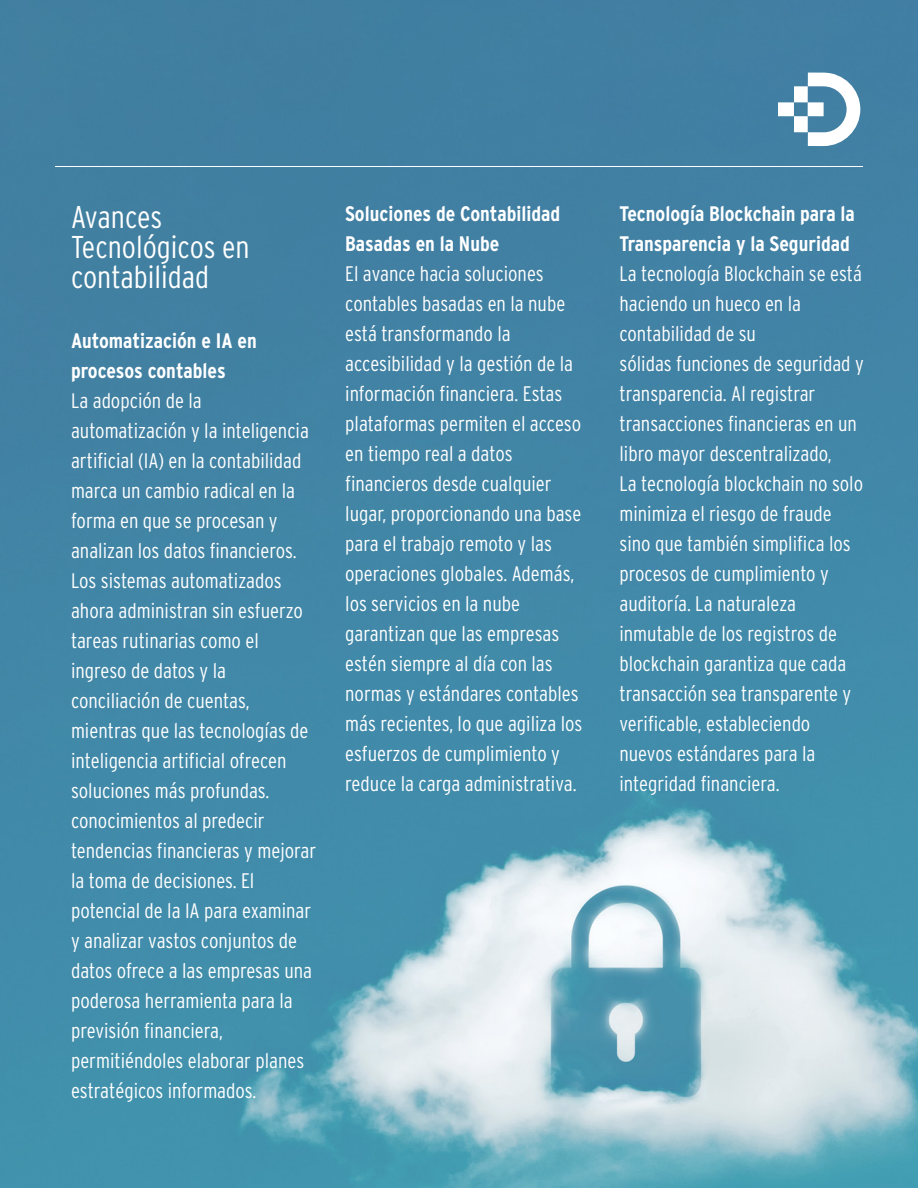
<style>
.page{position:relative;width:918px;height:1188px;background:#fff}
.page>*{position:absolute;margin:0;border:0;box-sizing:border-box;transform-origin:0 0}
.t1{font:300 31.5px/30px "Interstate Condensed";color:#fff}
.t2{font:300 21px/30px "Interstate Condensed";color:#fff}
.t3{font:700 21px/30px "Interstate Condensed";color:#fff}
</style>
<div class="page">
<img style="left:0;top:0;width:918px;height:1188px">
<svg style="left:808px;top:73px;width:52px;height:73px"></svg>
<div style="left:808px;top:102px;width:16px;height:14px;background:#fff"></div>
<div style="left:778px;top:102px;width:16px;height:14px;background:#fff"></div>
<div style="left:794px;top:86px;width:14px;height:16px;background:#fff"></div>
<div style="left:794px;top:116px;width:14px;height:16px;background:#fff"></div>
<hr style="left:55px;top:166px;width:808px;height:1px;background:#fff">
<h1 class="t1" style="left:71px;top:202px;width:180px">Avances<br>Tecnológicos en contabilidad</h1>
<p class="t3" style="left:71px;top:326px;width:187px">Automatización e IA en procesos contables</p>
<p class="t2" style="left:71px;top:386px;width:247px">La adopción de la automatización y la inteligencia artificial (IA) en la contabilidad marca un cambio radical en la forma en que se procesan y analizan los datos financieros.<br>Los sistemas automatizados ahora administran sin esfuerzo tareas rutinarias como el ingreso de datos y la conciliación de cuentas, mientras que las tecnologías de inteligencia artificial ofrecen soluciones más profundas. conocimientos al predecir tendencias financieras y mejorar la toma de decisiones. El potencial de la IA para examinar y analizar vastos conjuntos de datos ofrece a las empresas una poderosa herramienta para la previsión financiera, permitiéndoles elaborar planes estratégicos informados.</p>
<p class="t3" style="left:345px;top:198px;width:217px">Soluciones de Contabilidad<br>Basadas en la Nube</p>
<p class="t2" style="left:345px;top:258px;width:239px">El avance hacia soluciones contables basadas en la nube está transformando la accesibilidad y la gestión de la información financiera. Estas plataformas permiten el acceso en tiempo real a datos financieros desde cualquier lugar, proporcionando una base para el trabajo remoto y las operaciones globales. Además, los servicios en la nube garantizan que las empresas estén siempre al día con las normas y estándares contables más recientes, lo que agiliza los esfuerzos de cumplimiento y reduce la carga administrativa.</p>
<p class="t3" style="left:619px;top:198px;width:237px">Tecnología Blockchain para la<br>Transparencia y la Seguridad</p>
<p class="t2" style="left:619px;top:258px;width:246px">La tecnología Blockchain se está haciendo un hueco en la contabilidad de su<br>sólidas funciones de seguridad y transparencia. Al registrar transacciones financieras en un libro mayor descentralizado,<br>La tecnología blockchain no solo minimiza el riesgo de fraude sino que también simplifica los procesos de cumplimiento y auditoría. La naturaleza inmutable de los registros de blockchain garantiza que cada transacción sea transparente y verificable, estableciendo nuevos estándares para la integridad financiera.</p>
</div>
